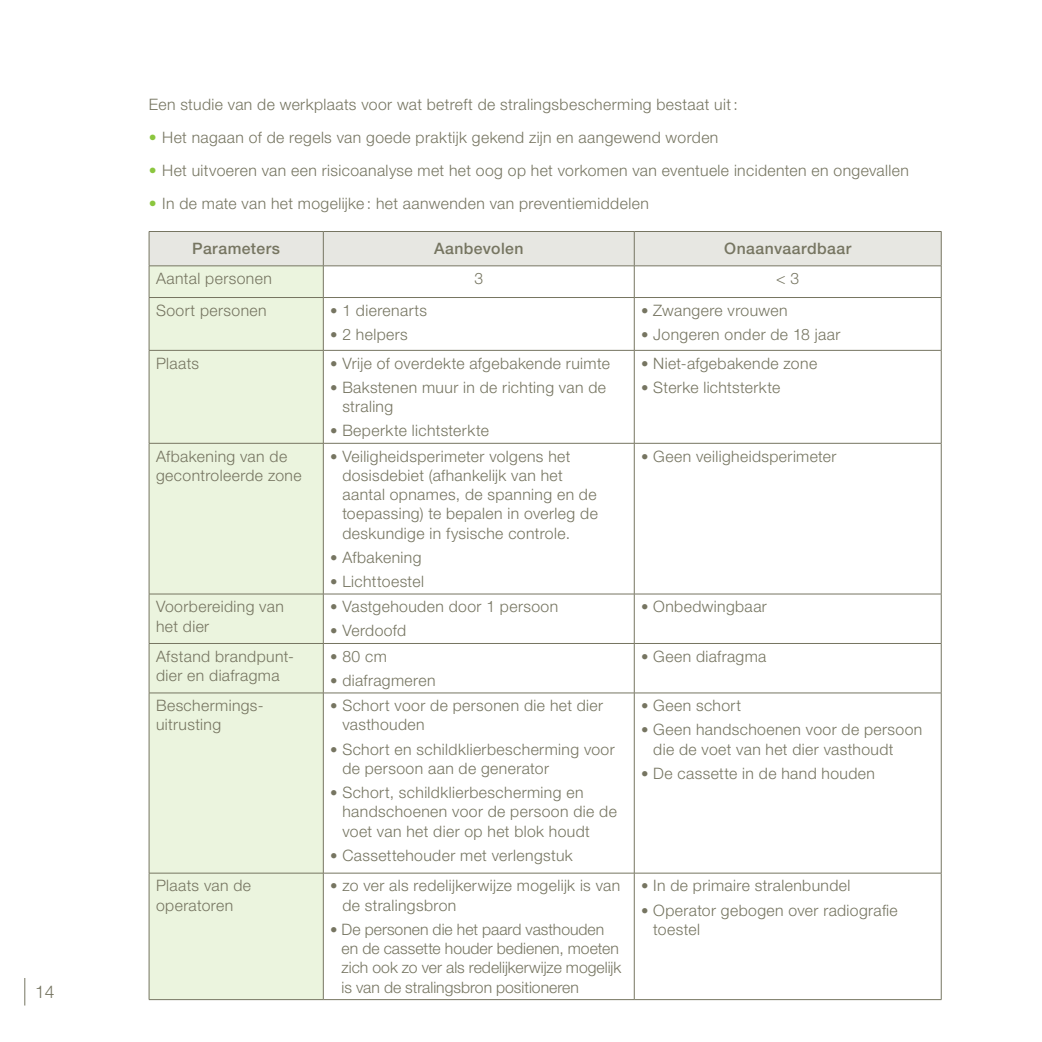
<style>
.page{position:relative;width:1042px;height:1042px;background:#fff}
.page>*{position:absolute;margin:0;border:0;box-sizing:border-box;transform-origin:0 0}
.t1{font:300 17.5px "Helvetica Neue LT Std";color:#767561}
.t2{font:300 15.75px/19.2px "Helvetica Neue LT Std";letter-spacing:.025em;color:#767561}
.t3{font:300 15.75px/19.2px "Helvetica Neue LT Std";color:#767561}
.t4{font:500 15.75px "Helvetica Neue LT Std";letter-spacing:.025em;color:#767561}
.s1{color:#8bc63e}
.s2{font-size:14.88px}
</style>
<div class="page">
<svg style="left:24px;top:978px;width:1px;height:27px"></svg>
<div style="left:150px;top:232px;width:791px;height:33px;background:#e7e7e2"></div>
<div style="left:150px;top:266px;width:173px;height:733px;background:#ebf4de"></div>
<svg style="left:324px;top:266px;width:617px;height:733px"></svg>
<hr style="left:149px;top:231px;width:174px;height:1px;background:#767561">
<hr style="left:149px;top:232px;width:1px;height:34px;background:#767561">
<hr style="left:323px;top:231px;width:311px;height:1px;background:#767561">
<hr style="left:323px;top:232px;width:1px;height:34px;background:#767561">
<hr style="left:634px;top:231px;width:307px;height:1px;background:#767561">
<hr style="left:634px;top:232px;width:1px;height:34px;background:#767561">
<hr style="left:941px;top:232px;width:1px;height:34px;background:#767561">
<hr style="left:149px;top:265px;width:174px;height:1px;background:#767561">
<hr style="left:323px;top:265px;width:311px;height:1px;background:#767561">
<hr style="left:634px;top:265px;width:307px;height:1px;background:#767561">
<hr style="left:149px;top:266px;width:1px;height:31px;background:#767561">
<hr style="left:323px;top:266px;width:1px;height:31px;background:#767561">
<hr style="left:634px;top:266px;width:1px;height:31px;background:#767561">
<hr style="left:941px;top:266px;width:1px;height:31px;background:#767561">
<hr style="left:149px;top:297px;width:174px;height:1px;background:#767561">
<hr style="left:149px;top:298px;width:1px;height:52px;background:#767561">
<hr style="left:323px;top:297px;width:311px;height:1px;background:#767561">
<hr style="left:323px;top:298px;width:1px;height:52px;background:#767561">
<hr style="left:634px;top:297px;width:307px;height:1px;background:#767561">
<hr style="left:634px;top:298px;width:1px;height:52px;background:#767561">
<hr style="left:941px;top:298px;width:1px;height:52px;background:#767561">
<hr style="left:149px;top:350px;width:174px;height:1px;background:#767561">
<hr style="left:149px;top:351px;width:1px;height:92px;background:#767561">
<hr style="left:323px;top:350px;width:311px;height:1px;background:#767561">
<hr style="left:323px;top:351px;width:1px;height:92px;background:#767561">
<hr style="left:634px;top:350px;width:307px;height:1px;background:#767561">
<hr style="left:634px;top:351px;width:1px;height:92px;background:#767561">
<hr style="left:941px;top:351px;width:1px;height:92px;background:#767561">
<hr style="left:149px;top:443px;width:174px;height:1px;background:#767561">
<hr style="left:149px;top:443px;width:1px;height:151px;background:#767561">
<hr style="left:323px;top:443px;width:311px;height:1px;background:#767561">
<hr style="left:323px;top:443px;width:1px;height:151px;background:#767561">
<hr style="left:634px;top:443px;width:307px;height:1px;background:#767561">
<hr style="left:634px;top:443px;width:1px;height:151px;background:#767561">
<hr style="left:941px;top:443px;width:1px;height:151px;background:#767561">
<hr style="left:149px;top:594px;width:174px;height:1px;background:#767561">
<hr style="left:149px;top:594px;width:1px;height:49px;background:#767561">
<hr style="left:323px;top:594px;width:311px;height:1px;background:#767561">
<hr style="left:323px;top:594px;width:1px;height:49px;background:#767561">
<hr style="left:634px;top:594px;width:307px;height:1px;background:#767561">
<hr style="left:634px;top:594px;width:1px;height:49px;background:#767561">
<hr style="left:941px;top:594px;width:1px;height:49px;background:#767561">
<hr style="left:149px;top:643px;width:174px;height:1px;background:#767561">
<hr style="left:149px;top:644px;width:1px;height:49px;background:#767561">
<hr style="left:323px;top:643px;width:311px;height:1px;background:#767561">
<hr style="left:323px;top:644px;width:1px;height:49px;background:#767561">
<hr style="left:634px;top:643px;width:307px;height:1px;background:#767561">
<hr style="left:634px;top:644px;width:1px;height:49px;background:#767561">
<hr style="left:941px;top:644px;width:1px;height:49px;background:#767561">
<hr style="left:149px;top:692px;width:174px;height:1px;background:#767561">
<hr style="left:149px;top:693px;width:1px;height:180px;background:#767561">
<hr style="left:323px;top:692px;width:311px;height:1px;background:#767561">
<hr style="left:323px;top:693px;width:1px;height:180px;background:#767561">
<hr style="left:634px;top:692px;width:307px;height:1px;background:#767561">
<hr style="left:634px;top:693px;width:1px;height:180px;background:#767561">
<hr style="left:941px;top:693px;width:1px;height:180px;background:#767561">
<hr style="left:149px;top:873px;width:174px;height:1px;background:#767561">
<hr style="left:149px;top:873px;width:1px;height:126px;background:#767561">
<hr style="left:323px;top:873px;width:311px;height:1px;background:#767561">
<hr style="left:323px;top:873px;width:1px;height:126px;background:#767561">
<hr style="left:634px;top:873px;width:307px;height:1px;background:#767561">
<hr style="left:634px;top:873px;width:1px;height:126px;background:#767561">
<hr style="left:941px;top:873px;width:1px;height:126px;background:#767561">
<hr style="left:149px;top:999px;width:174px;height:1px;background:#767561">
<hr style="left:323px;top:999px;width:311px;height:1px;background:#767561">
<hr style="left:634px;top:999px;width:307px;height:1px;background:#767561">
<p class="t1" style="left:35px;top:981px;width:21px">14</p>
<p class="t2" style="left:149px;top:95px;width:590px">Een studie van de werkplaats voor wat betreft de stralingsbescherming bestaat uit :</p>
<p class="t2" style="left:149px;top:128px;width:571px"><span class="s1">•</span> Het nagaan of de regels van goede praktijk gekend zijn en aangewend worden</p>
<p class="t2" style="left:149px;top:161px;width:761px"><span class="s1">•</span> Het uitvoeren van een risicoanalyse met het oog op het vorkomen van eventuele incidenten en ongevallen</p>
<p class="t2" style="left:149px;top:194px;width:501px"><span class="s1">•</span> In de mate van het mogelijke : het aanwenden van preventiemiddelen</p>
<p class="t4" style="left:192px;top:239px;width:89px">Parameters</p>
<p class="t4" style="left:434px;top:239px;width:91px">Aanbevolen</p>
<p class="t4" style="left:724px;top:239px;width:129px">Onaanvaardbaar</p>
<p class="t2" style="left:156px;top:268px;width:117px">Aantal personen</p>
<p class="t2" style="left:474px;top:268px;width:10px">3</p>
<p class="t2" style="left:776px;top:268px;width:25px">&lt; 3</p>
<p class="t2" style="left:156px;top:300px;width:112px">Soort personen</p>
<p class="t2" style="left:330px;top:300px;width:98px"><span class="s2">•</span> 1 dierenarts</p>
<p class="t2" style="left:330px;top:324px;width:79px"><span class="s2">•</span> 2 helpers</p>
<p class="t2" style="left:641px;top:300px;width:148px"><span class="s2">•</span> Zwangere vrouwen</p>
<p class="t2" style="left:641px;top:324px;width:200px"><span class="s2">•</span> Jongeren onder de 18 jaar</p>
<p class="t2" style="left:156px;top:353px;width:45px">Plaats</p>
<p class="t2" style="left:330px;top:353px;width:281px"><span class="s2">•</span> Vrije of overdekte afgebakende ruimte</p>
<p class="t2" style="left:342px;top:377px;width:265px;text-indent:-12px"><span class="s2">•</span> Bakstenen muur in de richting van de straling</p>
<p class="t2" style="left:330px;top:421px;width:160px"><span class="s2">•</span> Beperkte lichtsterkte</p>
<p class="t2" style="left:156px;top:446px;width:147px">Afbakening van de gecontroleerde zone</p>
<p class="t2" style="left:342px;top:446px;width:257px;text-indent:-12px"><span class="s2">•</span> Veiligheidsperimeter volgens het dosisdebiet (afhankelijk van het aantal opnames, de spanning en de toepassing) te bepalen in overleg de deskundige in fysische controle.</p>
<p class="t2" style="left:330px;top:547px;width:93px"><span class="s2">•</span> Afbakening</p>
<p class="t2" style="left:330px;top:571px;width:95px"><span class="s2">•</span> Lichttoestel</p>
<p class="t2" style="left:156px;top:597px;width:129px">Voorbereiding van het dier</p>
<p class="t2" style="left:330px;top:597px;width:229px"><span class="s2">•</span> Vastgehouden door 1 persoon</p>
<p class="t2" style="left:330px;top:621px;width:77px"><span class="s2">•</span> Verdoofd</p>
<p class="t2" style="left:156px;top:646px;width:139px">Afstand brandpunt&shy;dier en diafragma</p>
<p class="t2" style="left:330px;top:646px;width:58px"><span class="s2">•</span> 80 cm</p>
<p class="t2" style="left:330px;top:670px;width:107px"><span class="s2">•</span> diafragmeren</p>
<p class="t2" style="left:156px;top:695px;width:107px">Beschermings&shy;uitrusting</p>
<p class="t2" style="left:342px;top:695px;width:262px;text-indent:-12px"><span class="s2">•</span> Schort voor de personen die het dier vasthouden</p>
<p class="t2" style="left:342px;top:739px;width:274px;text-indent:-12px"><span class="s2">•</span> Schort en schildklierbescherming voor de persoon aan de generator</p>
<p class="t2" style="left:342px;top:782px;width:276px;text-indent:-12px"><span class="s2">•</span> Schort, schildklierbescherming en handschoenen voor de persoon die de voet van het dier op het blok houdt</p>
<p class="t2" style="left:330px;top:845px;width:244px"><span class="s2">•</span> Cassettehouder met verlengstuk</p>
<p class="t2" style="left:156px;top:876px;width:97px">Plaats van de operatoren</p>
<p class="t2" style="left:342px;top:876px;width:279px;text-indent:-12px"><span class="s2">•</span> zo ver als redelijkerwijze mogelijk is van de stralingsbron</p>
<p class="t3" style="left:342px;top:919px;width:281px;text-indent:-11px"><span class="s2">•</span> De personen die het paard vasthouden en de cassette houder bedienen, moeten zich ook zo ver als redelijkerwijze mogelijk is van de stralingsbron positioneren</p>
<p class="t2" style="left:641px;top:353px;width:177px"><span class="s2">•</span> Niet-afgebakende zone</p>
<p class="t2" style="left:641px;top:377px;width:141px"><span class="s2">•</span> Sterke lichtsterkte</p>
<p class="t2" style="left:641px;top:446px;width:197px"><span class="s2">•</span> Geen veiligheidsperimeter</p>
<p class="t2" style="left:641px;top:597px;width:127px"><span class="s2">•</span> Onbedwingbaar</p>
<p class="t2" style="left:641px;top:646px;width:127px"><span class="s2">•</span> Geen diafragma</p>
<p class="t2" style="left:641px;top:695px;width:101px"><span class="s2">•</span> Geen schort</p>
<p class="t2" style="left:653px;top:720px;width:270px;text-indent:-12px"><span class="s2">•</span> Geen handschoenen voor de persoon die de voet van het dier vasthoudt</p>
<p class="t2" style="left:641px;top:763px;width:235px"><span class="s2">•</span> De cassette in de hand houden</p>
<p class="t2" style="left:641px;top:876px;width:211px"><span class="s2">•</span> In de primaire stralenbundel</p>
<p class="t2" style="left:653px;top:900px;width:246px;text-indent:-12px"><span class="s2">•</span> Operator gebogen over radiografie toestel</p>
</div>
